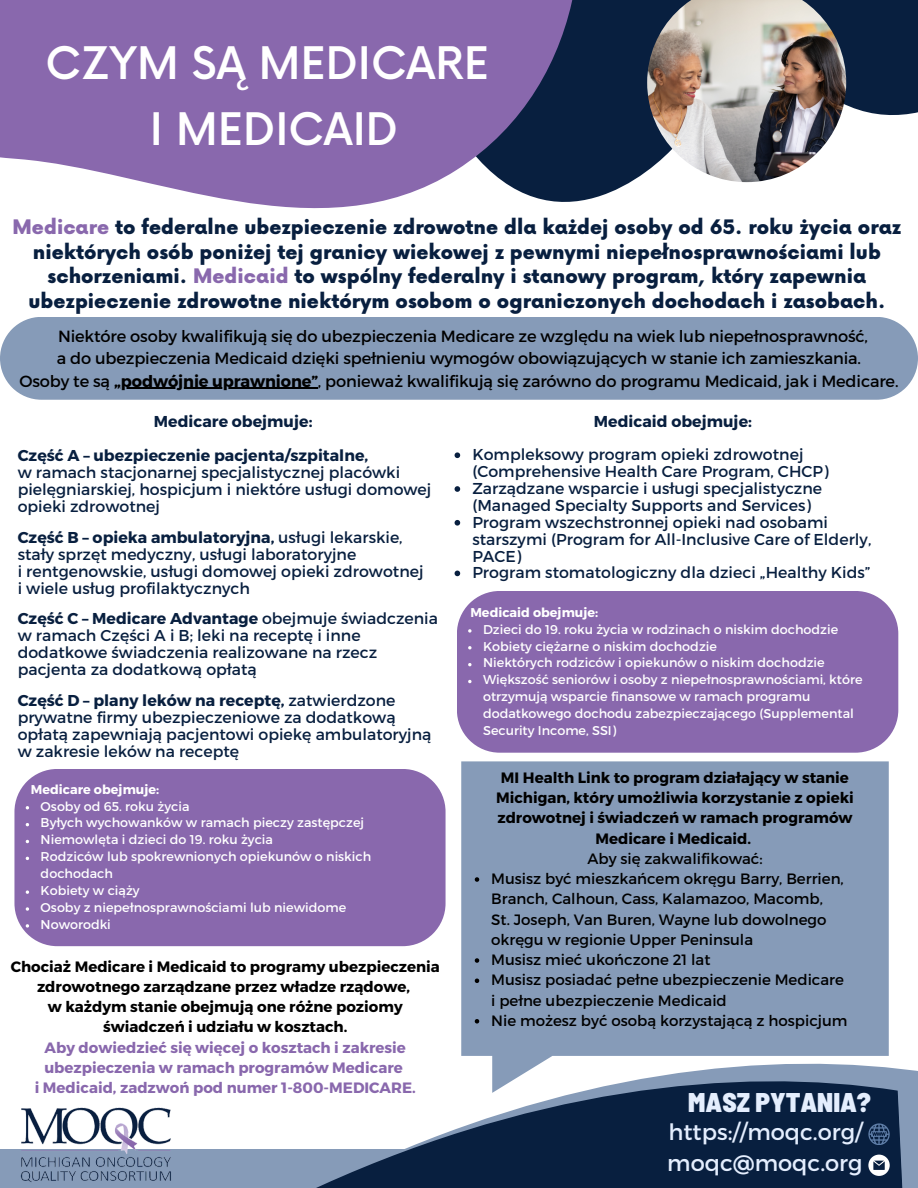
<style>
.page{position:relative;width:918px;height:1188px;background:#fff}
.page>*{position:absolute;margin:0;border:0;box-sizing:border-box;transform-origin:0 0}
.t1{font:500 43.65px "Now";color:#fff}
.t2{font:900 semi-condensed 27px "Barlow";color:#e4eefe}
.t3{font:22.5px "Montserrat";color:#e4eefe}
.t4{font:900 19.5px/24.8px "Now";color:#081f3f;text-align:center}
.t5{font:16.2px "Montserrat";letter-spacing:-.01em;color:#000}
.t6{font:15.75px/17px "Montserrat";color:#081f3f}
.t7{font:700 15.75px "Montserrat";color:#081f3f}
.t8{font:15px/20.2px "Montserrat";color:#000}
.t9{font:700 15px/20.2px "Montserrat";color:#000;text-align:center}
.t10{font:700 15px/20.2px "Montserrat";color:#8968ad}
.t11{font:12.75px/16.8px "Montserrat";color:#fff}
.t12{font:700 12.75px "Montserrat";color:#fff}
.s1{color:#8968ad}
.s2{font-weight:700}
.s3{font-weight:400}
</style>
<div class="page">
<div style="left:846px;top:0;width:72px;height:115px;background:#081f3f"></div>
<svg style="left:0;top:0;width:647px;height:209px;background:#7f6ba2"></svg>
<img style="left:647px;top:0;width:199px;height:182px">
<svg style="left:910px;top:1070px;width:8px;height:118px"></svg>
<svg style="left:187px;top:1067px;width:723px;height:121px;fill:#081f3f"></svg>
<svg style="left:868px;top:1123px;width:22px;height:22px"></svg>
<img style="left:9px;top:1107px;width:178px;height:81px">
<svg style="left:868px;top:1155px;width:22px;height:21px"></svg>
<div style="left:0;top:317px;width:918px;height:83px;background:#869bb8"></div>
<hr style="left:114px;top:388px;width:204px;height:1px;background:#000">
<div style="left:14px;top:769px;width:432px;height:177px;background:#8968ad"></div>
<svg style="left:26px;top:890px;width:3px;height:4px"></svg>
<svg style="left:26px;top:907px;width:3px;height:4px"></svg>
<svg style="left:26px;top:924px;width:3px;height:4px"></svg>
<svg style="left:455px;top:452px;width:5px;height:6px"></svg>
<svg style="left:455px;top:486px;width:5px;height:6px"></svg>
<svg style="left:455px;top:520px;width:5px;height:6px"></svg>
<svg style="left:455px;top:571px;width:5px;height:5px"></svg>
<div style="left:457px;top:591px;width:441px;height:162px;background:#8968ad"></div>
<svg style="left:468px;top:629px;width:4px;height:4px"></svg>
<svg style="left:468px;top:646px;width:4px;height:3px"></svg>
<svg style="left:468px;top:663px;width:4px;height:3px"></svg>
<svg style="left:468px;top:680px;width:4px;height:3px"></svg>
<svg style="left:461px;top:761px;width:428px;height:332px;background:#8b9fba"></svg>
<svg style="left:475px;top:877px;width:4px;height:5px"></svg>
<svg style="left:475px;top:958px;width:4px;height:5px"></svg>
<svg style="left:475px;top:979px;width:4px;height:4px"></svg>
<svg style="left:475px;top:1019px;width:4px;height:5px"></svg>
<p class="t1" style="left:46px;top:39px;width:445px">CZYM SĄ MEDICARE</p>
<p class="t1" style="left:150px;top:106px;width:250px">I MEDICAID</p>
<p class="t4" style="left:13px;top:216px;width:890px"><span class="s1">Medicare</span> to federalne ubezpieczenie zdrowotne dla każdej osoby od 65. roku życia oraz niektórych osób poniżej tej granicy wiekowej z pewnymi niepełnosprawnościami lub schorzeniami. <span class="s1">Medicaid</span> to wspólny federalny i stanowy program, który zapewnia ubezpieczenie zdrowotne niektórym osobom o ograniczonych dochodach i zasobach.</p>
<p class="t5" style="left:58px;top:325px;width:811px">Niektóre osoby kwalifikują się do ubezpieczenia Medicare ze względu na wiek lub niepełnosprawność,</p>
<p class="t5" style="left:57px;top:348px;width:806px">a do ubezpieczenia Medicaid dzięki spełnieniu wymogów obowiązujących w stanie ich zamieszkania.</p>
<p class="t5" style="left:19px;top:370px;width:881px">Osoby te są <span class="s2">„podwójnie uprawnione”</span>, ponieważ kwalifikują się zarówno do programu Medicaid, jak i Medicare.</p>
<p class="t7" style="left:154px;top:411px;width:160px">Medicare obejmuje:</p>
<p class="t7" style="left:18px;top:445px;width:352px">Część A – ubezpieczenie pacjenta/szpitalne,</p>
<p class="t6" style="left:18px;top:463px;width:415px">w ramach stacjonarnej specjalistycznej placówki pielęgniarskiej, hospicjum i niektóre usługi domowej opieki zdrowotnej</p>
<p class="t7" style="left:18px;top:527px;width:386px">Część B – opieka ambulatoryjna, <span class="s3">usługi lekarskie,</span></p>
<p class="t6" style="left:18px;top:545px;width:340px">stały sprzęt medyczny, usługi laboratoryjne</p>
<p class="t6" style="left:18px;top:562px;width:407px">i rentgenowskie, usługi domowej opieki zdrowotnej</p>
<p class="t6" style="left:18px;top:579px;width:234px">i wiele usług profilaktycznych</p>
<p class="t6" style="left:18px;top:610px;width:422px"><span class="s2">Część C – Medicare Advantage</span> obejmuje świadczenia w ramach Części A i B; leki na receptę i inne dodatkowe świadczenia realizowane na rzecz pacjenta za dodatkową opłatą</p>
<p class="t6" style="left:18px;top:691px;width:415px"><span class="s2">Część D – plany leków na receptę,</span> zatwierdzone prywatne firmy ubezpieczeniowe za dodatkową opłatą zapewniają pacjentowi opiekę ambulatoryjną w zakresie leków na receptę</p>
<p class="t12" style="left:31px;top:781px;width:130px">Medicare obejmuje:</p>
<p class="t11" style="left:41px;top:797px;width:150px">Osoby od 65. roku życia</p>
<p class="t11" style="left:41px;top:814px;width:325px">Byłych wychowanków w ramach pieczy zastępczej</p>
<p class="t11" style="left:41px;top:831px;width:234px">Niemowlęta i dzieci do 19. roku życia</p>
<p class="t11" style="left:41px;top:848px;width:332px">Rodziców lub spokrewnionych opiekunów o niskich dochodach</p>
<p class="t11" style="left:41px;top:881px;width:101px">Kobiety w ciąży</p>
<p class="t11" style="left:41px;top:898px;width:307px">Osoby z niepełnosprawnościami lub niewidome</p>
<p class="t11" style="left:41px;top:915px;width:72px">Noworodki</p>
<p class="t9" style="left:11px;top:955px;width:431px">Chociaż Medicare i Medicaid to programy ubezpieczenia zdrowotnego zarządzane przez władze rządowe,</p>
<p class="t9" style="left:48px;top:996px;width:356px">w każdym stanie obejmują one różne poziomy świadczeń i udziału w kosztach.</p>
<p class="t10" style="left:44px;top:1036px;width:363px">Aby dowiedzieć się więcej o kosztach i zakresie ubezpieczenia w ramach programów Medicare</p>
<p class="t10" style="left:35px;top:1077px;width:382px">i Medicaid, zadzwoń pod numer 1-800-MEDICARE.</p>
<p class="t7" style="left:594px;top:411px;width:160px">Medicaid obejmuje:</p>
<p class="t6" style="left:472px;top:446px;width:358px">Kompleksowy program opieki zdrowotnej (Comprehensive Health Care Program, CHCP)</p>
<p class="t6" style="left:472px;top:479px;width:351px">Zarządzane wsparcie i usługi specjalistyczne (Managed Specialty Supports and Services)</p>
<p class="t6" style="left:472px;top:513px;width:401px">Program wszechstronnej opieki nad osobami starszymi (Program for All-Inclusive Care of Elderly,<br>PACE)</p>
<p class="t6" style="left:472px;top:564px;width:399px">Program stomatologiczny dla dzieci „Healthy Kids”</p>
<p class="t12" style="left:470px;top:604px;width:129px">Medicaid obejmuje:</p>
<p class="t11" style="left:483px;top:620px;width:357px">Dzieci do 19. roku życia w rodzinach o niskim dochodzie</p>
<p class="t11" style="left:483px;top:637px;width:235px">Kobiety ciężarne o niskim dochodzie</p>
<p class="t11" style="left:483px;top:654px;width:343px">Niektórych rodziców i opiekunów o niskim dochodzie</p>
<p class="t11" style="left:483px;top:671px;width:381px">Większość seniorów i osoby z niepełnosprawnościami, które otrzymują wsparcie finansowe w ramach programu dodatkowego dochodu zabezpieczającego (Supplemental Security Income, SSI)</p>
<p class="t9" style="left:496px;top:767px;width:359px">MI Health Link to program działający w stanie Michigan, który umożliwia korzystanie z opieki zdrowotnej i świadczeń w ramach programów Medicare i Medicaid.</p>
<p class="t8" style="left:587px;top:848px;width:177px">Aby się zakwalifikować:</p>
<p class="t8" style="left:491px;top:868px;width:354px">Musisz być mieszkańcem okręgu Barry, Berrien, Branch, Calhoun, Cass, Kalamazoo, Macomb, St. Joseph, Van Buren, Wayne lub dowolnego okręgu w regionie Upper Peninsula</p>
<p class="t8" style="left:491px;top:949px;width:221px">Musisz mieć ukończone 21 lat</p>
<p class="t8" style="left:491px;top:969px;width:354px">Musisz posiadać pełne ubezpieczenie Medicare i pełne ubezpieczenie Medicaid</p>
<p class="t8" style="left:491px;top:1010px;width:358px">Nie możesz być osobą korzystającą z hospicjum</p>
<p class="t2" style="left:688px;top:1085px;width:184px">MASZ PYTANIA?</p>
<p class="t3" style="left:668px;top:1118px;width:196px">https://moqc.org/</p>
<p class="t3" style="left:667px;top:1148px;width:197px">moqc@moqc.org</p>
</div>
